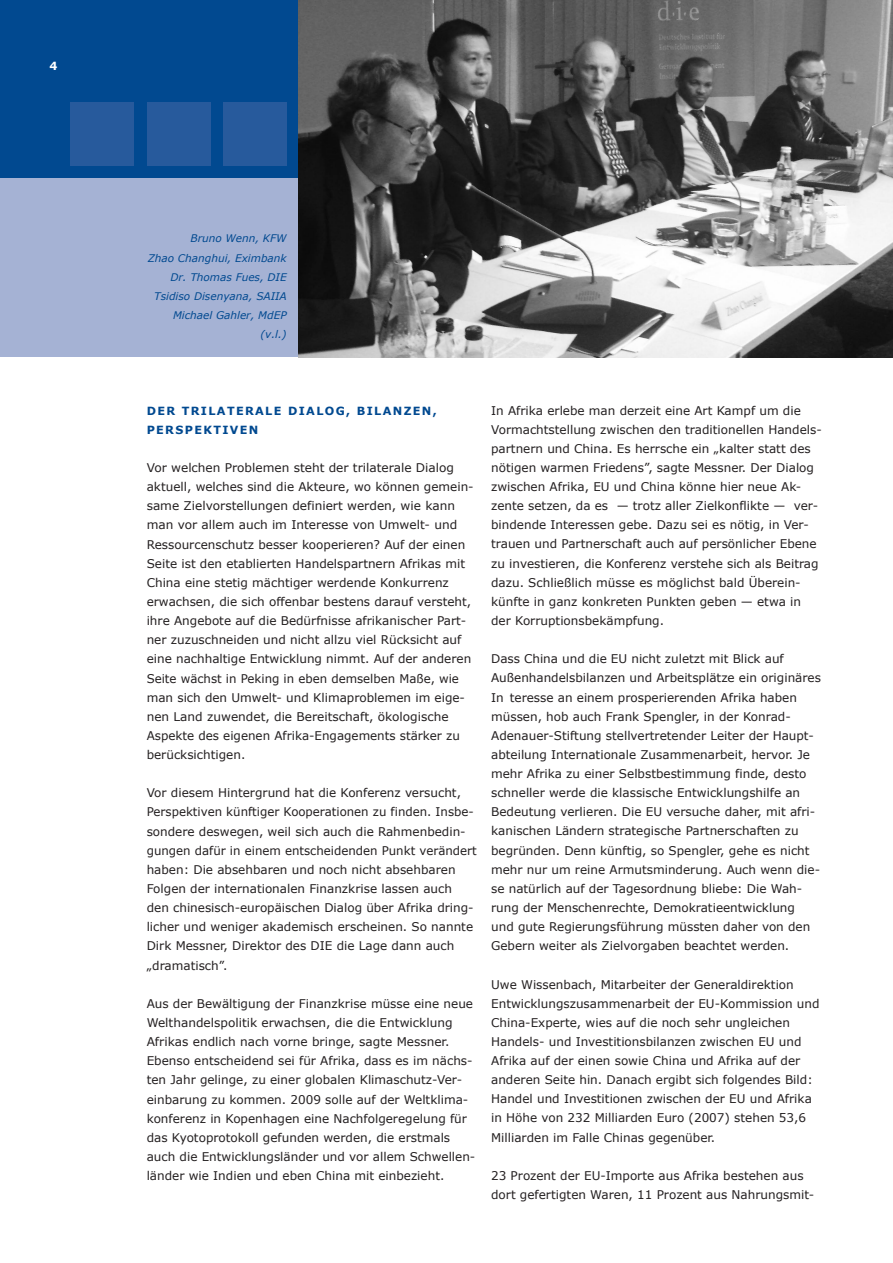
<style>
.page{position:relative;width:893px;height:1263px;background:#fff}
.page>*{position:absolute;margin:0;border:0;box-sizing:border-box;transform-origin:0 0}
.t1{font:12px/19.2px "Verdana";color:#231f20}
.t2{font:700 11.25px/19.2px "Verdana";letter-spacing:.12em;color:#014990}
.t3{font:700 11.25px "Verdana";color:#fff}
.t4{font:italic 10.5px/19.2px "Verdana";color:#014990;text-align:right}
</style>
<div class="page">
<div style="left:0;top:0;width:893px;height:179px;background:#014990"></div>
<div style="left:0;top:179px;width:893px;height:178px;background:#a5b2d4"></div>
<div style="left:70px;top:102px;width:64px;height:64px;background:#275a9c"></div>
<div style="left:147px;top:102px;width:63px;height:64px;background:#275a9c"></div>
<div style="left:223px;top:102px;width:64px;height:64px;background:#275a9c"></div>
<img style="left:299px;top:0;width:594px;height:357px">
<p class="t3" style="left:49px;top:59px;width:9px">4</p>
<p class="t4" style="left:148px;top:229px;width:140px">Bruno Wenn, KFW<br>Zhao Changhui, Eximbank<br>Dr. Thomas Fues, DIE<br>Tsidiso Disenyana, SAIIA<br>Michael Gahler, MdEP (v.l.)</p>
<p class="t2" style="left:147px;top:401px;width:292px">DE R TRILATE RALE DIALOG, BILANZE N,<br>PE RSPE KTIVE N</p>
<p class="t1" style="left:147px;top:458px;width:328px">Vor welchen Problemen steht der trilaterale Dialog aktuell, welches sind die Akteure, wo können gemein&shy;same Zielvorstellungen definiert werden, wie kann man vor allem auch im Interesse von Umwelt- und Ressourcenschutz besser kooperieren? Auf der einen Seite ist den etablierten Handelspartnern Afrikas mit China eine stetig mächtiger werdende Konkurrenz erwachsen, die sich offenbar bestens darauf versteht, ihre Angebote auf die Bedürfnisse afrikanischer Part&shy;ner zuzuschneiden und nicht allzu viel Rücksicht auf eine nachhaltige Entwicklung nimmt. Auf der anderen Seite wächst in Peking in eben demselben Maße, wie man sich den Umwelt- und Klimaproblemen im eige&shy;nen Land zuwendet, die Bereitschaft, ökologische Aspekte des eigenen Afrika-Engagements stärker zu berücksichtigen.</p>
<p class="t1" style="left:147px;top:783px;width:332px">Vor diesem Hintergrund hat die Konferenz versucht, Perspektiven künftiger Kooperationen zu finden. Insbe&shy;sondere deswegen, weil sich auch die Rahmenbedin&shy;gungen dafür in einem entscheidenden Punkt verändert haben: Die absehbaren und noch nicht absehbaren Folgen der internationalen Finanzkrise lassen auch den chinesisch-europäischen Dialog über Afrika dring&shy;licher und weniger akademisch erscheinen. So nannte Dirk Messner, Direktor des DIE die Lage dann auch „dramatisch”.</p>
<p class="t1" style="left:147px;top:993px;width:330px">Aus der Bewältigung der Finanzkrise müsse eine neue Welthandelspolitik erwachsen, die die Entwicklung Afrikas endlich nach vorne bringe, sagte Messner.<br>Ebenso entscheidend sei für Afrika, dass es im nächs&shy;ten Jahr gelinge, zu einer globalen Klimaschutz-Ver&shy;einbarung zu kommen. 2009 solle auf der Weltklima&shy;konferenz in Kopenhagen eine Nachfolgeregelung für das Kyotoprotokoll gefunden werden, die erstmals auch die Entwicklungsländer und vor allem Schwellen&shy;länder wie Indien und eben China mit einbezieht.</p>
<p class="t1" style="left:491px;top:400px;width:332px">In Afrika erlebe man derzeit eine Art Kampf um die Vormachtstellung zwischen den traditionellen Handels&shy;partnern und China. Es herrsche ein „kalter statt des nötigen warmen Friedens”, sagte Messner. Der Dialog zwischen Afrika, EU und China könne hier neue Ak&shy;zente setzen, da es — trotz aller Zielkonflikte — ver&shy;bindende Interessen gebe. Dazu sei es nötig, in Ver&shy;trauen und Partnerschaft auch auf persönlicher Ebene zu investieren, die Konferenz verstehe sich als Beitrag dazu. Schließlich müsse es möglichst bald Überein&shy;künfte in ganz konkreten Punkten geben — etwa in der Korruptionsbekämpfung.</p>
<p class="t1" style="left:491px;top:649px;width:331px">Dass China und die EU nicht zuletzt mit Blick auf Außenhandelsbilanzen und Arbeitsplätze ein originäres In teresse an einem prosperierenden Afrika haben müssen, hob auch Frank Spengler, in der Konrad-Adenauer-Stiftung stellvertretender Leiter der Haupt&shy;abteilung Internationale Zusammenarbeit, hervor. Je mehr Afrika zu einer Selbstbestimmung finde, desto schneller werde die klassische Entwicklungshilfe an Bedeutung verlieren. Die EU versuche daher, mit afri&shy;kanischen Ländern strategische Partnerschaften zu begründen. Denn künftig, so Spengler, gehe es nicht mehr nur um reine Armutsminderung. Auch wenn die&shy;se natürlich auf der Tagesordnung bliebe: Die Wah&shy;rung der Menschenrechte, Demokratieentwicklung<br>und gute Regierungsführung müssten daher von den Gebern weiter als Zielvorgaben beachtet werden.</p>
<p class="t1" style="left:491px;top:974px;width:330px">Uwe Wissenbach, Mitarbeiter der Generaldirektion Entwicklungszusammenarbeit der EU-Kommission und China-Experte, wies auf die noch sehr ungleichen Handels- und Investitionsbilanzen zwischen EU und Afrika auf der einen sowie China und Afrika auf der anderen Seite hin. Danach ergibt sich folgendes Bild:<br>Handel und Investitionen zwischen der EU und Afrika in Höhe von 232 Milliarden Euro (2007) stehen 53,6<br>Milliarden im Falle Chinas gegenüber.</p>
<p class="t1" style="left:491px;top:1165px;width:325px">23 Prozent der EU-Importe aus Afrika bestehen aus dort gefertigten Waren, 11 Prozent aus Nahrungsmit-</p>
</div>
